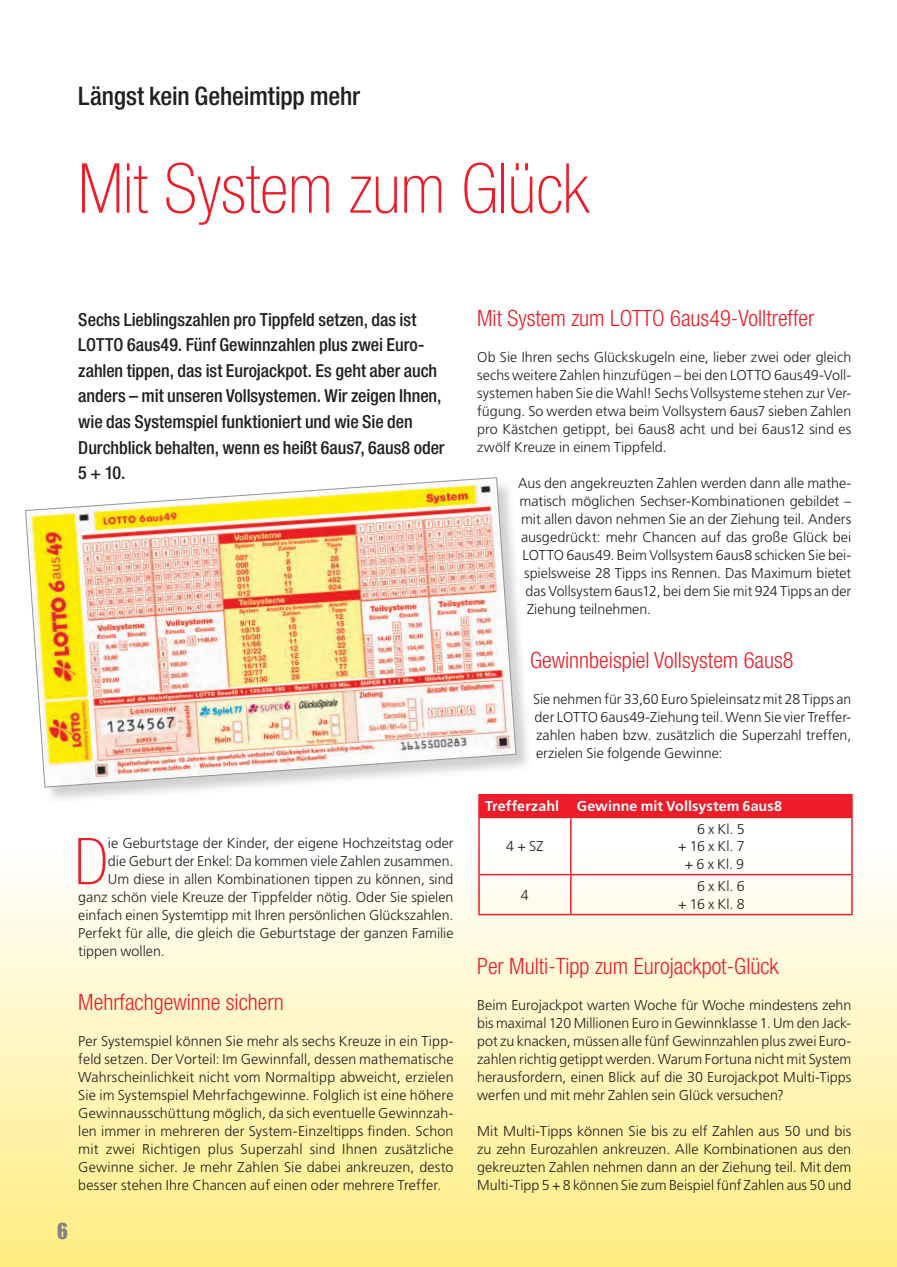
<style>
.page{position:relative;width:897px;height:1267px;background:#fff}
.page>*{position:absolute;margin:0;border:0;box-sizing:border-box;transform-origin:0 0}
.Headline_46pt__Standard{font:100 condensed 69px "Helvetica Neue LT Pro";color:#ee1c28}
.Fließtext__Initial{font:100 condensed 64.65px "Helvetica Neue LT Pro";color:#ee1c28}
.Dachzeile__Standard{font:500 condensed 25.5px "Helvetica Neue LT Pro";letter-spacing:-.005em;color:#231f20}
.Zwischenüberschrift{font:300 condensed 22.5px "Helvetica Neue LT Pro";color:#ee1c28}
.Seitenzahl_gerade{font:22.5px "Impact LT Std";color:#808285}
.Anlauf{font:500 condensed 18px/25.5px "Helvetica Neue LT Pro";letter-spacing:-.005em;color:#231f20}
.Fließtext{font:300 14.25px/18px "Frutiger LT Pro";color:#231f20;text-align:justify}
.Fließtext__Initial-2{font:300 14.25px "Frutiger LT Pro";color:#231f20}
.Fließtext-2{font:700 14.25px "Frutiger LT Pro";letter-spacing:.005em;color:#fff}
</style>
<div class="page">
<svg style="left:0;top:794px;width:896px;height:472px"></svg>
<div style="left:27px;top:479px;width:506px;height:325px;background:#231f20;opacity:.21"></div>
<img style="left:25px;top:477px;width:491px;height:310px">
<div style="left:478px;top:794px;width:374px;height:22px;background:#ee1c28"></div>
<hr style="left:478px;top:816px;width:92px;height:2px;background:#ee1c28">
<hr style="left:478px;top:818px;width:1px;height:55px;background:#ee1c28">
<hr style="left:570px;top:816px;width:282px;height:2px;background:#ee1c28">
<hr style="left:570px;top:818px;width:1px;height:55px;background:#ee1c28">
<hr style="left:851px;top:818px;width:1px;height:55px;background:#ee1c28">
<hr style="left:478px;top:873px;width:92px;height:2px;background:#ee1c28">
<hr style="left:478px;top:875px;width:1px;height:38px;background:#ee1c28">
<hr style="left:570px;top:873px;width:282px;height:2px;background:#ee1c28">
<hr style="left:570px;top:875px;width:1px;height:38px;background:#ee1c28">
<hr style="left:851px;top:875px;width:1px;height:38px;background:#ee1c28">
<hr style="left:478px;top:913px;width:92px;height:2px;background:#ee1c28">
<hr style="left:570px;top:913px;width:282px;height:2px;background:#ee1c28">
<p class="Dachzeile__Standard" style="left:78px;top:81px;width:283px">Längst kein Geheimtipp mehr</p>
<p class="Headline_46pt__Standard" style="left:78px;top:149px;width:512px">Mit System zum Glück</p>
<p class="Anlauf" style="left:78px;top:306px;width:368px">Sechs Lieblingszahlen pro Tippfeld setzen, das ist LOTTO 6aus49. Fünf Gewinnzahlen plus zwei Euro&shy;zahlen tippen, das ist Eurojackpot. Es geht aber auch anders – mit unseren Vollsystemen. Wir zeigen Ihnen, wie das Systemspiel funktioniert und wie Sie den Durchblick behalten, wenn es heißt 6aus7, 6aus8 oder 5 + 10.</p>
<p class="Fließtext__Initial" style="left:74px;top:824px;width:35px">D</p>
<p class="Fließtext__Initial-2" style="left:108px;top:834px;width:347px">ie Geburtstage der Kinder, der eigene Hochzeitstag oder</p>
<p class="Fließtext__Initial-2" style="left:108px;top:852px;width:347px">die Geburt der Enkel: Da kommen viele Zahlen zusammen.</p>
<p class="Fließtext__Initial-2" style="left:108px;top:870px;width:347px">Um diese in allen Kombinationen tippen zu können, sind</p>
<p class="Fließtext__Initial-2" style="left:78px;top:888px;width:376px">ganz schön viele Kreuze der Tippfelder nötig. Oder Sie spielen</p>
<p class="Fließtext__Initial-2" style="left:78px;top:906px;width:376px">einfach einen Systemtipp mit Ihren persönlichen Glückszahlen.</p>
<p class="Fließtext__Initial-2" style="left:78px;top:924px;width:377px">Perfekt für alle, die gleich die Geburtstage der ganzen Familie</p>
<p class="Fließtext__Initial-2" style="left:78px;top:942px;width:88px">tippen wollen.</p>
<p class="Zwischenüberschrift" style="left:78px;top:989px;width:207px">Mehrfachgewinne sichern</p>
<p class="Fließtext" style="left:78px;top:1032px;width:377px">Per Systemspiel können Sie mehr als sechs Kreuze in ein Tipp&shy;feld setzen. Der Vorteil: Im Gewinnfall, dessen mathematische Wahrscheinlichkeit nicht vom Normaltipp abweicht, erzielen Sie im Systemspiel Mehrfachgewinne. Folglich ist eine höhere Gewinnausschüttung möglich, da sich eventuelle Gewinnzah&shy;len immer in mehreren der System-Einzeltipps finden. Schon mit zwei Richtigen plus Superzahl sind Ihnen zusätzliche Gewinne sicher. Je mehr Zahlen Sie dabei ankreuzen, desto besser stehen Ihre Chancen auf einen oder mehrere Treffer.</p>
<p class="Seitenzahl_gerade" style="left:57px;top:1218px;width:12px">6</p>
<p class="Zwischenüberschrift" style="left:477px;top:305px;width:338px">Mit System zum LOTTO 6aus49-Volltreffer</p>
<p class="Fließtext" style="left:477px;top:348px;width:375px">Ob Sie Ihren sechs Glückskugeln eine, lieber zwei oder gleich sechs weitere Zahlen hinzufügen – bei den LOTTO 6aus49-Voll&shy;systemen haben Sie die Wahl! Sechs Vollsysteme stehen zur Ver&shy;fügung. So werden etwa beim Vollsystem 6aus7 sieben Zahlen pro Kästchen getippt, bei 6aus8 acht und bei 6aus12 sind es zwölf Kreuze in einem Tippfeld.</p>
<p class="Fließtext" style="left:518px;top:474px;width:334px">Aus den angekreuzten Zahlen werden dann alle mathe-</p>
<p class="Fließtext" style="left:519px;top:492px;width:333px">matisch möglichen Sechser-Kombinationen gebildet –</p>
<p class="Fließtext" style="left:521px;top:510px;width:331px">mit allen davon nehmen Sie an der Ziehung teil. Anders</p>
<p class="Fließtext" style="left:521px;top:528px;width:331px">ausgedrückt: mehr Chancen auf das große Glück bei</p>
<p class="Fließtext" style="left:522px;top:546px;width:330px">LOTTO 6aus49. Beim Vollsystem 6aus8 schicken Sie bei-</p>
<p class="Fließtext" style="left:524px;top:564px;width:329px">spielsweise 28 Tipps ins Rennen. Das Maximum bietet</p>
<p class="Fließtext" style="left:525px;top:582px;width:327px">das Vollsystem 6aus12, bei dem Sie mit 924 Tipps an der</p>
<p class="Fließtext" style="left:527px;top:600px;width:126px">Ziehung teilnehmen.</p>
<p class="Zwischenüberschrift" style="left:530px;top:647px;width:265px">Gewinnbeispiel Vollsystem 6aus8</p>
<p class="Fließtext" style="left:533px;top:690px;width:319px">Sie nehmen für 33,60 Euro Spieleinsatz mit 28 Tipps an der LOTTO 6aus49-Ziehung teil. Wenn Sie vier Treffer&shy;zahlen haben bzw. zusätzlich die Superzahl treffen, erzielen Sie folgende Gewinne:</p>
<p class="Fließtext-2" style="left:485px;top:798px;width:76px">Trefferzahl</p>
<p class="Fließtext-2" style="left:576px;top:798px;width:207px">Gewinne mit Vollsystem 6aus8</p>
<p class="Fließtext" style="left:506px;top:837px;width:39px">4 + SZ</p>
<p class="Fließtext" style="left:678px;top:820px;width:68px;line-height:17.2px;text-align:right">6 x Kl. 5<br>+ 16 x Kl. 7 + 6 x Kl. 9</p>
<p class="Fließtext" style="left:521px;top:886px;width:9px">4</p>
<p class="Fließtext" style="left:678px;top:877px;width:68px;line-height:17.2px;text-align:right">6 x Kl. 6<br>+ 16 x Kl. 8</p>
<p class="Zwischenüberschrift" style="left:477px;top:953px;width:303px">Per Multi-Tipp zum Eurojackpot-Glück</p>
<p class="Fließtext" style="left:477px;top:996px;width:375px">Beim Eurojackpot warten Woche für Woche mindestens zehn bis maximal 120 Millionen Euro in Gewinnklasse 1. Um den Jack&shy;pot zu knacken, müssen alle fünf Gewinnzahlen plus zwei Euro&shy;zahlen richtig getippt werden. Warum Fortuna nicht mit System herausfordern, einen Blick auf die 30 Eurojackpot Multi-Tipps werfen und mit mehr Zahlen sein Glück versuchen?</p>
<p class="Fließtext" style="left:477px;top:1122px;width:375px">Mit Multi-Tipps können Sie bis zu elf Zahlen aus 50 und bis zu zehn Eurozahlen ankreuzen. Alle Kombinationen aus den gekreuzten Zahlen nehmen dann an der Ziehung teil. Mit dem Multi-Tipp 5 + 8 können Sie zum Beispiel fünf Zahlen aus 50 und</p>
</div>
